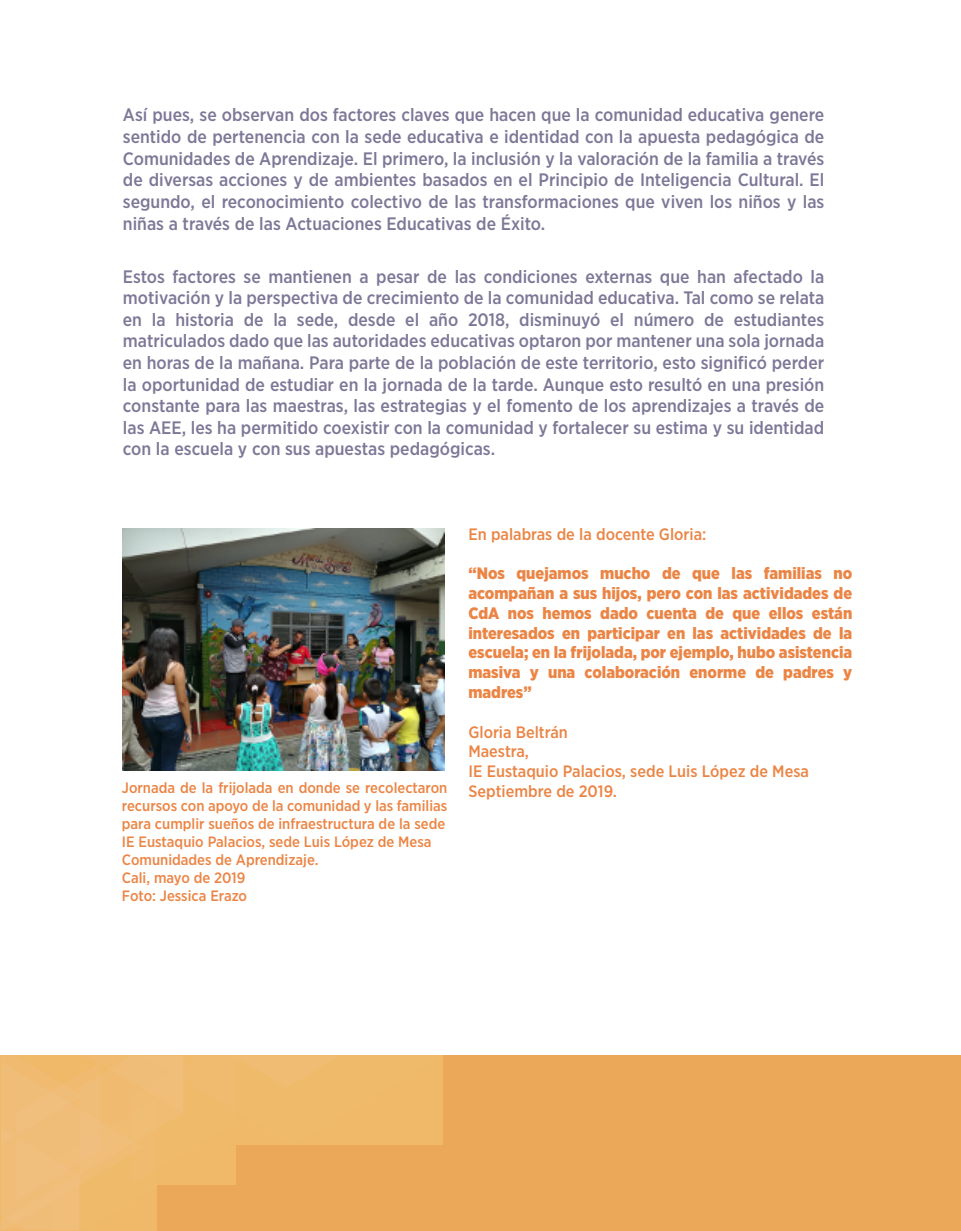
<style>
.page{position:relative;width:961px;height:1231px;background:#fff}
.page>*{position:absolute;margin:0;border:0;box-sizing:border-box;transform-origin:0 0}
.t1{font:500 18px/21.6px "Gotham Narrow";color:#7e7797;text-align:justify}
.t2{font:900 16.5px/19.8px "Gotham Narrow";color:#eb8545;text-align:justify}
.t3{font:500 16.5px/19.8px "Gotham Narrow";color:#eb8545}
.t4{font:500 15px/18px "Gotham Narrow";color:#eb8545}
</style>
<div class="page">
<div style="left:1px;top:1055px;width:960px;height:175px;background:#eba858"></div>
<svg style="left:1px;top:1055px;width:442px;height:175px"></svg>
<img style="left:123px;top:529px;width:321px;height:241px">
<p class="t1" style="left:123px;top:104px;width:703px">Así pues, se observan dos factores claves que hacen que la comunidad educativa genere sentido de pertenencia con la sede educativa e identidad con la apuesta pedagógica de Comunidades de Aprendizaje. El primero, la inclusión y la valoración de la familia a través de diversas acciones y de ambientes basados en el Principio de Inteligencia Cultural. El segundo, el reconocimiento colectivo de las transformaciones que viven los niños y las niñas a través de las Actuaciones Educativas de Éxito.</p>
<p class="t1" style="left:123px;top:265px;width:703px">Estos factores se mantienen a pesar de las condiciones externas que han afectado la motivación y la perspectiva de crecimiento de la comunidad educativa. Tal como se relata en la historia de la sede, desde el año 2018, disminuyó el número de estudiantes matriculados dado que las autoridades educativas optaron por mantener una sola jornada en horas de la mañana. Para parte de la población de este territorio, esto significó perder la oportunidad de estudiar en la jornada de la tarde. Aunque esto resultó en una presión constante para las maestras, las estrategias y el fomento de los aprendizajes a través de las AEE, les ha permitido coexistir con la comunidad y fortalecer su estima y su identidad con la escuela y con sus apuestas pedagógicas.</p>
<p class="t4" style="left:122px;top:778px;width:327px">Jornada de la frijolada en donde se recolectaron recursos con apoyo de la comunidad y las familias para cumplir sueños de infraestructura de la sede IE Eustaquio Palacios, sede Luis López de Mesa Comunidades de Aprendizaje.<br>Cali, mayo de 2019<br>Foto: Jessica Erazo</p>
<p class="t3" style="left:468px;top:523px;width:239px">En palabras de la docente Gloria:</p>
<p class="t2" style="left:468px;top:563px;width:385px">“Nos quejamos mucho de que las familias no acompañan a sus hijos, pero con las actividades de CdA nos hemos dado cuenta de que ellos están interesados en participar en las actividades de la escuela; en la frijolada, por ejemplo, hubo asistencia masiva y una colaboración enorme de padres y madres”</p>
<p class="t3" style="left:468px;top:721px;width:342px">Gloria Beltrán<br>Maestra,<br>IE Eustaquio Palacios, sede Luis López de Mesa<br>Septiembre de 2019.</p>
</div>
